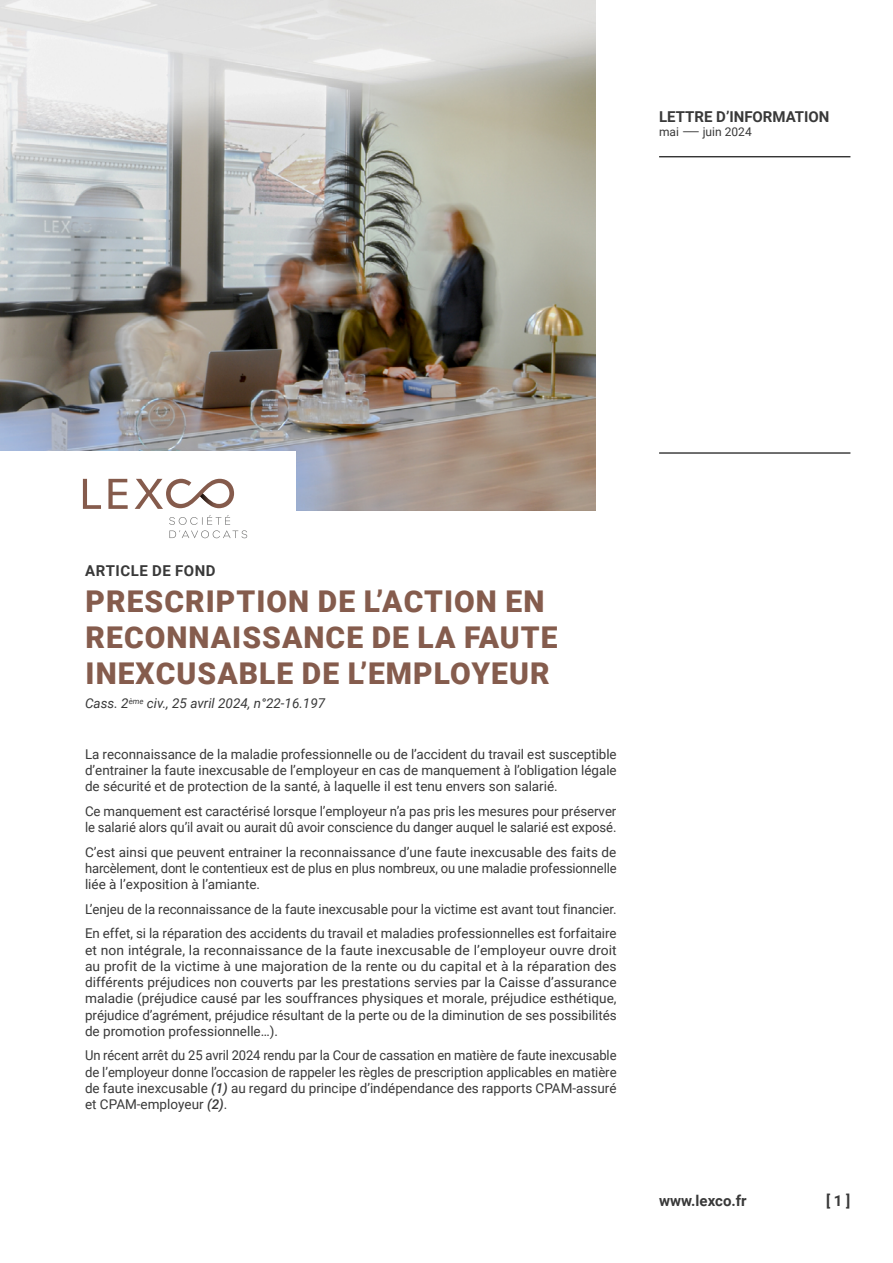
<style>
.page{position:relative;width:893px;height:1263px;background:#fff}
.page>*{position:absolute;margin:0;border:0;box-sizing:border-box;transform-origin:0 0}
.t1{font:900 30px/36px "Roboto";letter-spacing:.035em;color:#855c4d}
.t2{font:700 15px "Roboto";color:#393939}
.t3{font:700 15px "Roboto";letter-spacing:.035em;color:#393939}
.t4{font:13.5px/16.2px "Roboto";letter-spacing:-.005em;color:#393939;text-align:justify}
.t5{font:13.5px/16.2px "Roboto";letter-spacing:-.005em;color:#393939;text-align:justify;scale:.96 1}
.t6{font:italic 13.5px "Roboto";color:#393939}
.t7{font:12px "Roboto";color:#393939}
.s1{font-weight:500;font-style:italic}
</style>
<div class="page">
<hr style="left:659px;top:156px;width:191px;height:1px;background:#000">
<img style="left:0;top:0;width:595px;height:510px">
<div style="left:0;top:451px;width:296px;height:100px;background:#fff"></div>
<svg style="left:83px;top:479px;width:18px;height:30px"></svg>
<svg style="left:108px;top:479px;width:20px;height:30px"></svg>
<svg style="left:135px;top:479px;width:99px;height:30px"></svg>
<svg style="left:169px;top:515px;width:78px;height:23px"></svg>
<hr style="left:659px;top:452px;width:191px;height:2px;background:#000">
<p class="t2" style="left:659px;top:106px;width:172px">LETTRE D’INFORMATION</p>
<p class="t7" style="left:659px;top:124px;width:94px">mai ⸺ juin 2024</p>
<p class="t3" style="left:85px;top:560px;width:132px">ARTICLE DE FOND</p>
<h1 class="t1" style="left:86px;top:582px;width:474px">PRESCRIPTION DE L’ACTION EN<br>RECONNAISSANCE DE LA FAUTE<br>INEXCUSABLE DE L’EMPLOYEUR</h1>
<p class="t6" style="left:85px;top:694px;width:242px">Cass. 2<sup>ème</sup> civ., 25 avril 2024, n°22-16.197</p>
<p class="t4" style="left:85px;top:745px;width:533px">La reconnaissance de la maladie professionnelle ou de l’accident du travail est susceptible d’entrainer la faute inexcusable de l’employeur en cas de manquement à l’obligation légale de sécurité et de protection de la santé, à laquelle il est tenu envers son salarié.</p>
<p class="t4" style="left:85px;top:802px;width:533px">Ce manquement est caractérisé lorsque l’employeur n’a pas pris les mesures pour préserver le salarié alors qu’il avait ou aurait dû avoir conscience du danger auquel le salarié est exposé.</p>
<p class="t4" style="left:85px;top:843px;width:533px">C’est ainsi que peuvent entrainer la reconnaissance d’une faute inexcusable des faits de harcèlement, dont le contentieux est de plus en plus nombreux, ou une maladie professionnelle liée à l’exposition à l’amiante.</p>
<p class="t4" style="left:85px;top:896px;width:533px;line-height:24.8px">L’enjeu de la reconnaissance de la faute inexcusable pour la victime est avant tout financier.<br>En effet, si la réparation des accidents du travail et maladies professionnelles est forfaitaire</p>
<p class="t4" style="left:85px;top:941px;width:533px">et non intégrale, la reconnaissance de la faute inexcusable de l’employeur ouvre droit au profit de la victime à une majoration de la rente ou du capital et à la réparation des différents préjudices non couverts par les prestations servies par la Caisse d’assurance maladie (préjudice causé par les souffrances physiques et morale, préjudice esthétique, préjudice d’agrément, préjudice résultant de la perte ou de la diminution de ses possibilités de promotion professionnelle…).</p>
<p class="t5" style="left:85px;top:1047px;width:555px">Un récent arrêt du 25 avril 2024 rendu par la Cour de cassation en matière de faute inexcusable de l’employeur donne l’occasion de rappeler les règles de prescription applicables en matière de faute inexcusable <span class="s1">(1)</span> au regard du principe d’indépendance des rapports CPAM-assuré et CPAM-employeur <span class="s1">(2)</span>.</p>
<p class="t2" style="left:659px;top:1190px;width:89px">www.lexco.fr</p>
<p class="t2" style="left:826px;top:1190px;width:26px">[ 1 ]</p>
</div>
